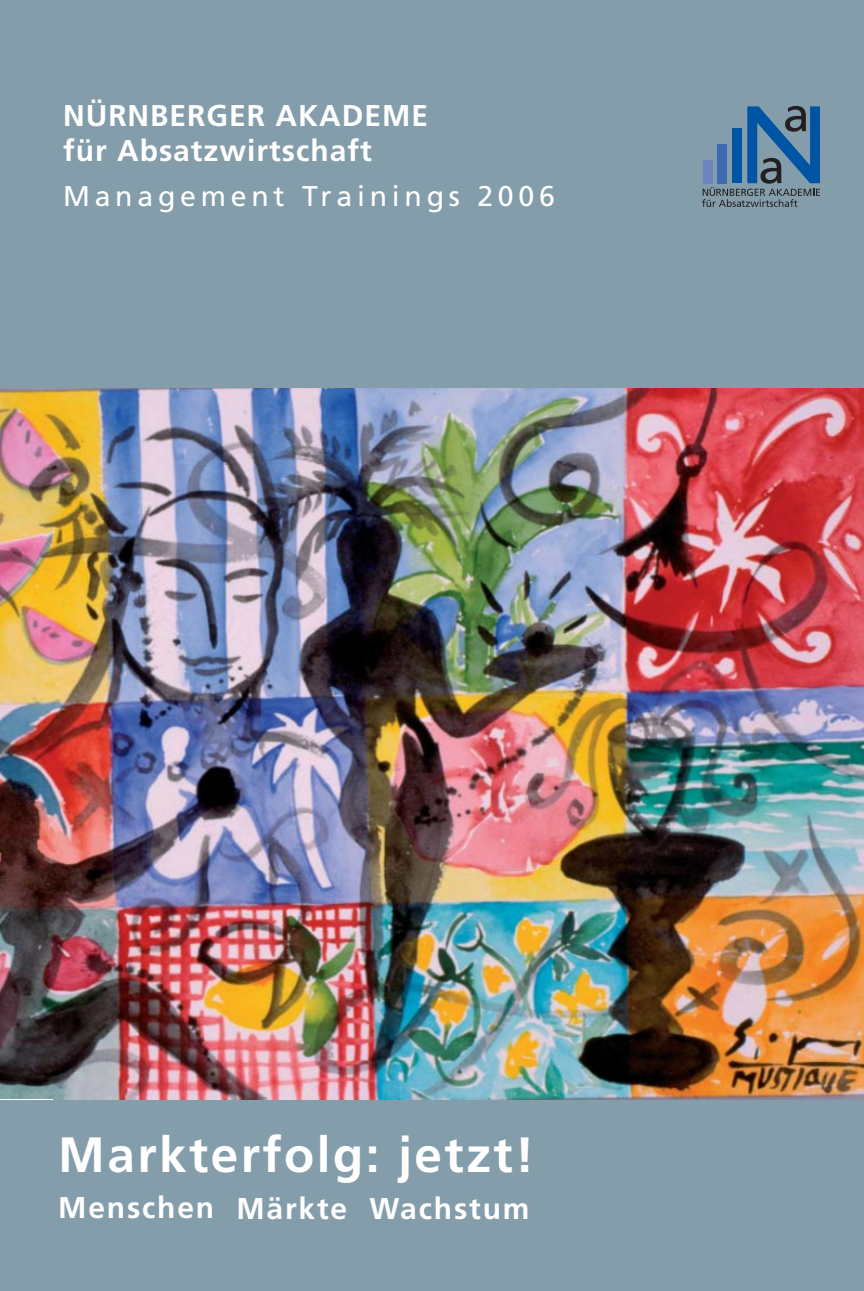
<style>
.page{position:relative;width:864px;height:1291px;background:#fff}
.page>*{position:absolute;margin:0;border:0;box-sizing:border-box;transform-origin:0 0}
.t1{font:700 49.5px "Frutiger";letter-spacing:.05em;color:#fff}
.t2{font:700 30px/34.5px "Frutiger";letter-spacing:.035em;color:#fff}
.t3{font:700 30px "Frutiger";letter-spacing:.06em;color:#fff}
.t4{font:28.5px "Frutiger";letter-spacing:.165em;color:#fff}
</style>
<div class="page">
<div style="left:0;top:0;width:864px;height:1290px;background:#849daa"></div>
<img style="left:0;top:388px;width:864px;height:711px">
<svg style="left:702px;top:106px;width:118px;height:101px"></svg>
<p class="t2" style="left:63px;top:101px;width:367px">NÜRNBERGER AKADEME für Absatzwirtschaft</p>
<p class="t4" style="left:63px;top:185px;width:493px">Management Trainings 2006</p>
<h1 class="t1" style="left:58px;top:1134px;width:478px">Markterfolg: jetzt!</h1>
<p class="t3" style="left:58px;top:1196px;width:473px">Menschen Märkte Wachstum</p>
</div>
